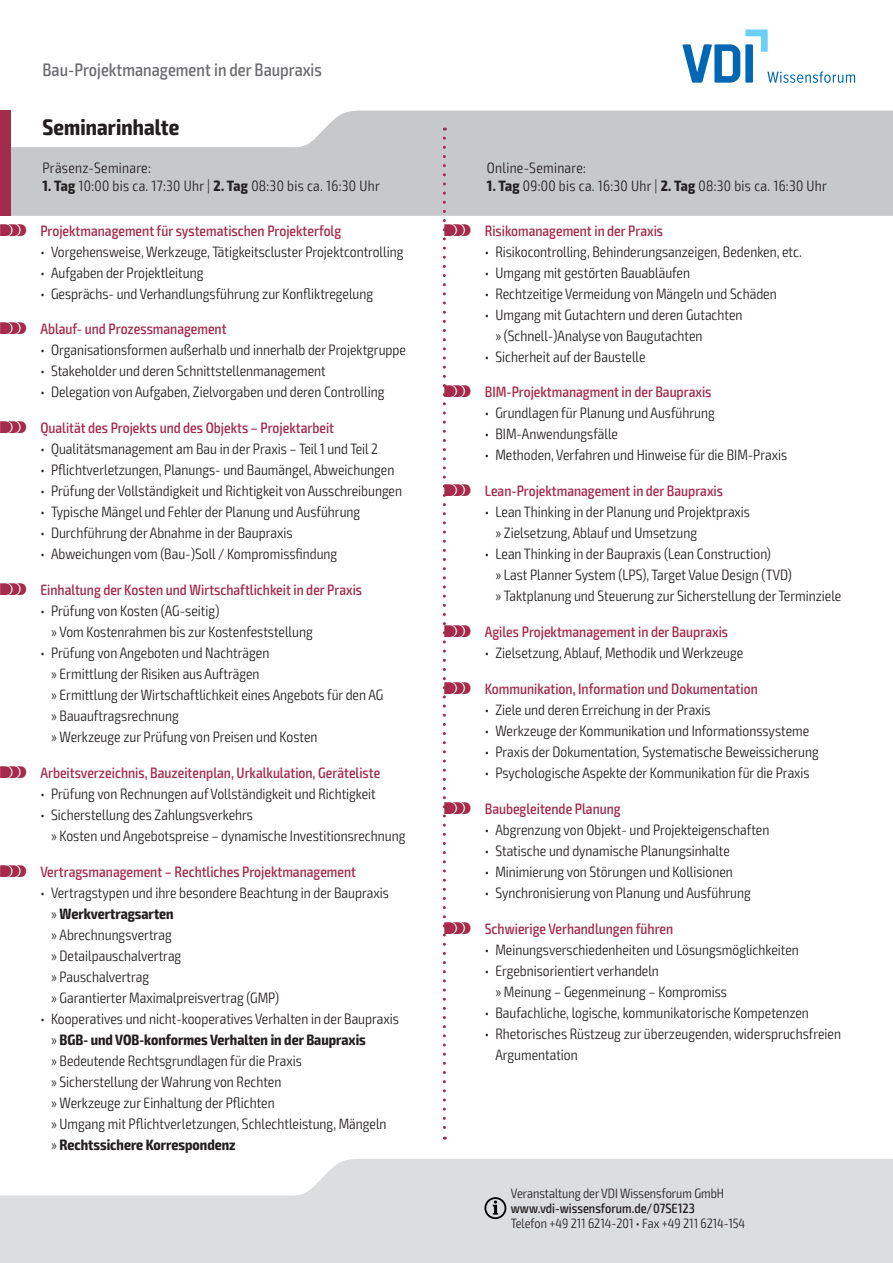
<style>
.page{position:relative;width:893px;height:1263px;background:#fff}
.page>*{position:absolute;margin:0;border:0;box-sizing:border-box;transform-origin:0 0}
.t1{font:700 condensed 22.5px "Exo 2";letter-spacing:.005em;color:#231f20}
.t2{font:500 condensed 18px "Exo 2";color:#6c6d70}
.t3{font:300 condensed 15px/21px "Exo 2";color:#231f20}
.t4{font:500 condensed 15px "Exo 2";color:#a52b4c}
.t5{font:300 condensed 15px "Exo 2";letter-spacing:.02em;color:#231f20}
.t6{font:300 condensed 13.5px "Exo 2";color:#231f20}
.t7{font:500 condensed 13.5px "Exo 2";color:#231f20}
.s1{font-weight:700}
.s2{font-family:"VDI Iconset S4 A Regular";font-weight:400;font-stretch:normal}
</style>
<div class="page">
<svg style="left:0;top:1159px;width:893px;height:104px;fill:#dcdddf"></svg>
<svg style="left:11px;top:111px;width:882px;height:105px;fill:#c7c8ca"></svg>
<div style="left:0;top:111px;width:11px;height:105px;background:#a52b4c"></div>
<svg style="left:484px;top:1197px;width:22px;height:22px"></svg>
<svg style="left:682px;top:30px;width:173px;height:53px"></svg>
<svg style="left:443px;top:138px;width:3px;height:1002px"></svg>
<p class="t2" style="left:43px;top:59px;width:281px">Bau-Projektmanagement in der Baupraxis</p>
<h1 class="t1" style="left:43px;top:113px;width:138px">Seminarinhalte</h1>
<p class="t5" style="left:43px;top:159px;width:110px">Präsenz-Seminare:</p>
<p class="t5" style="left:43px;top:177px;width:339px"><span class="s1">1. Tag</span> 10:00 bis ca. 17:30 Uhr | <span class="s1">2. Tag</span> 08:30 bis ca. 16:30 Uhr</p>
<p class="t4" style="left:0;top:221px;width:343px"><span class="s2">S</span> Projektmanagement für systematischen Projekterfolg</p>
<p class="t3" style="left:40px;top:241px;width:365px">• Vorgehensweise, Werkzeuge, Tätigkeitscluster Projektcontrolling</p>
<p class="t3" style="left:40px;top:262px;width:165px">• Aufgaben der Projektleitung</p>
<p class="t3" style="left:40px;top:283px;width:334px">• Gesprächs- und Verhandlungsführung zur Konfliktregelung</p>
<p class="t4" style="left:0;top:320px;width:228px"><span class="s2">S</span> Ablauf- und Prozessmanagement</p>
<p class="t3" style="left:40px;top:340px;width:367px">• Organisationsformen außerhalb und innerhalb der Projektgruppe</p>
<p class="t3" style="left:40px;top:361px;width:287px">• Stakeholder und deren Schnittstellenmanagement</p>
<p class="t3" style="left:40px;top:382px;width:346px">• Delegation von Aufgaben, Zielvorgaben und deren Controlling</p>
<p class="t4" style="left:0;top:419px;width:336px"><span class="s2">S</span> Qualität des Projekts und des Objekts – Projektarbeit</p>
<p class="t3" style="left:40px;top:439px;width:339px">• Qualitätsmanagement am Bau in der Praxis – Teil 1 und Teil 2</p>
<p class="t3" style="left:40px;top:460px;width:355px">• Pflichtverletzungen, Planungs- und Baumängel, Abweichungen</p>
<p class="t3" style="left:40px;top:481px;width:363px">• Prüfung der Vollständigkeit und Richtigkeit von Ausschreibungen</p>
<p class="t3" style="left:40px;top:502px;width:321px">• Typische Mängel und Fehler der Planung und Ausführung</p>
<p class="t3" style="left:40px;top:523px;width:254px">• Durchführung der Abnahme in der Baupraxis</p>
<p class="t3" style="left:40px;top:544px;width:298px">• Abweichungen vom (Bau-)Soll / Kompromissfindung</p>
<p class="t4" style="left:0;top:581px;width:364px"><span class="s2">S</span> Einhaltung der Kosten und Wirtschaftlichkeit in der Praxis</p>
<p class="t3" style="left:51px;top:601px;width:263px;text-indent:-11px">• Prüfung von Kosten (AG-seitig)<br>» Vom Kostenrahmen bis zur Kostenfeststellung</p>
<p class="t3" style="left:51px;top:643px;width:334px;text-indent:-11px">• Prüfung von Angeboten und Nachträgen<br>» Ermittlung der Risiken aus Aufträgen<br>» Ermittlung der Wirtschaftlichkeit eines Angebots für den AG » Bauauftragsrechnung<br>» Werkzeuge zur Prüfung von Preisen und Kosten</p>
<p class="t4" style="left:0;top:764px;width:382px"><span class="s2">S</span> Arbeitsverzeichnis, Bauzeitenplan, Urkalkulation, Geräteliste</p>
<p class="t3" style="left:40px;top:784px;width:337px">• Prüfung von Rechnungen auf Vollständigkeit und Richtigkeit</p>
<p class="t3" style="left:51px;top:805px;width:356px;text-indent:-11px">• Sicherstellung des Zahlungsverkehrs<br>» Kosten und Angebotspreise – dynamische Investitionsrechnung</p>
<p class="t4" style="left:0;top:863px;width:358px"><span class="s2">S</span> Vertragsmanagement – Rechtliches Projektmanagement</p>
<p class="t3" style="left:51px;top:882px;width:339px;text-indent:-11px">• Vertragstypen und ihre besondere Beachtung in der Baupraxis » <span class="s1">Werkvertragsarten<br></span>» Abrechnungsvertrag<br>» Detailpauschalvertrag<br>» Pauschalvertrag<br>» Garantierter Maximalpreisvertrag (GMP)</p>
<p class="t3" style="left:51px;top:1008px;width:349px;text-indent:-11px">• Kooperatives und nicht-kooperatives Verhalten in der Baupraxis » <span class="s1">BGB- und VOB-konformes Verhalten in der Baupraxis<br></span>» Bedeutende Rechtsgrundlagen für die Praxis<br>» Sicherstellung der Wahrung von Rechten<br>» Werkzeuge zur Einhaltung der Pflichten<br>» Umgang mit Pflichtverletzungen, Schlechtleistung, Mängeln<br>» <span class="s1">Rechtssichere Korrespondenz</span></p>
<p class="t5" style="left:487px;top:159px;width:101px">Online-Seminare:</p>
<p class="t5" style="left:487px;top:177px;width:342px"><span class="s1">1. Tag</span> 09:00 bis ca. 16:30 Uhr | <span class="s1">2. Tag</span> 08:30 bis ca. 16:30 Uhr</p>
<p class="t4" style="left:444px;top:221px;width:220px"><span class="s2">S</span> Risikomanagement in der Praxis</p>
<p class="t3" style="left:485px;top:241px;width:318px">• Risikocontrolling, Behinderungsanzeigen, Bedenken, etc.</p>
<p class="t3" style="left:485px;top:262px;width:207px">• Umgang mit gestörten Bauabläufen</p>
<p class="t3" style="left:485px;top:283px;width:293px">• Rechtzeitige Vermeidung von Mängeln und Schäden</p>
<p class="t3" style="left:495px;top:304px;width:249px;text-indent:-11px">• Umgang mit Gutachtern und deren Gutachten » (Schnell-)Analyse von Baugutachten</p>
<p class="t3" style="left:485px;top:346px;width:162px">• Sicherheit auf der Baustelle</p>
<p class="t4" style="left:444px;top:383px;width:269px"><span class="s2">S</span> BIM-Projektmanagment in der Baupraxis</p>
<p class="t3" style="left:485px;top:403px;width:232px">• Grundlagen für Planung und Ausführung</p>
<p class="t3" style="left:485px;top:424px;width:135px">• BIM-Anwendungsfälle</p>
<p class="t3" style="left:485px;top:445px;width:304px">• Methoden, Verfahren und Hinweise für die BIM-Praxis</p>
<p class="t4" style="left:444px;top:482px;width:280px"><span class="s2">S</span> Lean-Projektmanagement in der Baupraxis</p>
<p class="t3" style="left:495px;top:502px;width:256px;text-indent:-11px">• Lean Thinking in der Planung und Projektpraxis » Zielsetzung, Ablauf und Umsetzung</p>
<p class="t3" style="left:495px;top:544px;width:347px;text-indent:-11px">• Lean Thinking in der Baupraxis (Lean Construction)<br>» Last Planner System (LPS), Target Value Design (TVD)<br>» Taktplanung und Steuerung zur Sicherstellung der Terminziele</p>
<p class="t4" style="left:444px;top:623px;width:285px"><span class="s2">S</span> Agiles Projektmanagement in der Baupraxis</p>
<p class="t3" style="left:485px;top:643px;width:260px">• Zielsetzung, Ablauf, Methodik und Werkzeuge</p>
<p class="t4" style="left:444px;top:680px;width:315px"><span class="s2">S</span> Kommunikation, Information und Dokumentation</p>
<p class="t3" style="left:485px;top:700px;width:227px">• Ziele und deren Erreichung in der Praxis</p>
<p class="t3" style="left:485px;top:721px;width:326px">• Werkzeuge der Kommunikation und Informationssysteme</p>
<p class="t3" style="left:485px;top:742px;width:335px">• Praxis der Dokumentation, Systematische Beweissicherung</p>
<p class="t3" style="left:485px;top:763px;width:326px">• Psychologische Aspekte der Kommunikation für die Praxis</p>
<p class="t4" style="left:444px;top:800px;width:178px"><span class="s2">S</span> Baubegleitende Planung</p>
<p class="t3" style="left:485px;top:819px;width:286px">• Abgrenzung von Objekt- und Projekteigenschaften</p>
<p class="t3" style="left:485px;top:840px;width:247px">• Statische und dynamische Planungsinhalte</p>
<p class="t3" style="left:485px;top:861px;width:250px">• Minimierung von Störungen und Kollisionen</p>
<p class="t3" style="left:485px;top:882px;width:267px">• Synchronisierung von Planung und Ausführung</p>
<p class="t4" style="left:444px;top:920px;width:230px"><span class="s2">S</span> Schwierige Verhandlungen führen</p>
<p class="t3" style="left:485px;top:939px;width:316px">• Meinungsverschiedenheiten und Lösungsmöglichkeiten</p>
<p class="t3" style="left:495px;top:960px;width:233px;text-indent:-11px">• Ergebnisorientiert verhandeln<br>» Meinung – Gegenmeinung – Kompromiss</p>
<p class="t3" style="left:485px;top:1002px;width:326px">• Baufachliche, logische, kommunikatorische Kompetenzen</p>
<p class="t3" style="left:495px;top:1023px;width:347px;text-indent:-11px">• Rhetorisches Rüstzeug zur überzeugenden, widerspruchsfreien<br>Argumentation</p>
<p class="t6" style="left:511px;top:1185px;width:215px">Veranstaltung der VDI Wissensforum GmbH</p>
<p class="t7" style="left:511px;top:1200px;width:185px">www.vdi-wissensforum.de/07SE123</p>
<p class="t6" style="left:511px;top:1215px;width:236px">Telefon +49 211 6214-201 • Fax +49 211 6214-154</p>
</div>
